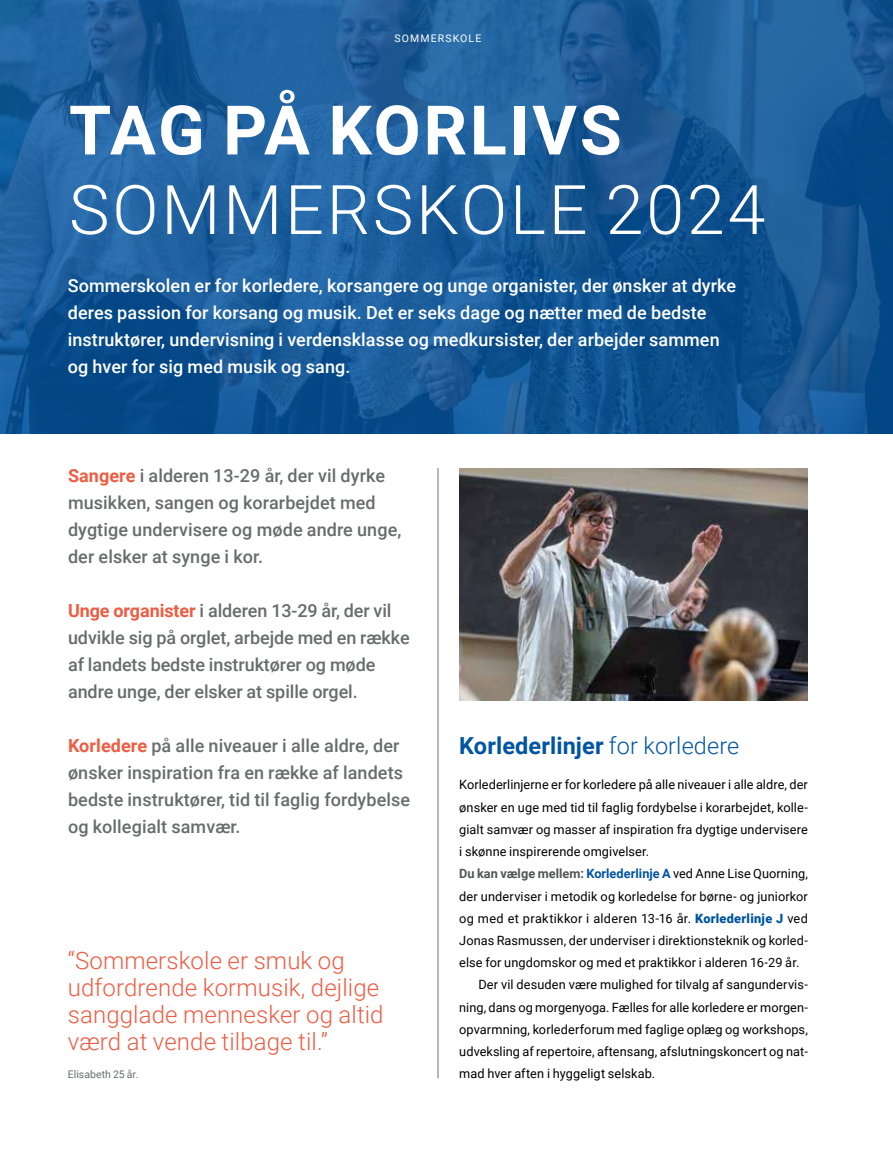
<style>
.page{position:relative;width:893px;height:1149px;background:#fff}
.page>*{position:absolute;margin:0;border:0;box-sizing:border-box;transform-origin:0 0}
.t1{font:300 68.4px "Roboto";letter-spacing:.04em;color:#fff}
.t2{font:700 68.4px "Roboto";letter-spacing:.04em;color:#fff}
.t3{font:300 24px/27px "Roboto";letter-spacing:.005em;color:#ed5d43}
.t4{font:700 23.55px "Roboto";letter-spacing:.005em;color:#0054a1}
.t5{font:500 18px/27px "Roboto";letter-spacing:.005em;color:#6a6c6c}
.t6{font:500 18px/27px "Roboto";letter-spacing:.005em;color:#fff}
.t7{font:12.75px "Roboto";letter-spacing:.005em;color:#000}
.t8{font:12.75px "Roboto";letter-spacing:.025em;color:#000}
.t9{font:10.5px "Roboto";letter-spacing:.005em;color:#6a6c6c}
.t10{font:10.5px "Roboto";letter-spacing:.105em;color:#fff}
.s1{font-weight:700;color:#ed5d43}
.s2{font-weight:300}
.s3{font-weight:700;color:#535454}
.s4{font-weight:700;color:#0054a1}
.s5{font-weight:900;color:#0054a1}
</style>
<div class="page">
<img style="left:459px;top:468px;width:349px;height:232px">
<svg style="left:0;top:0;width:893px;height:434px;background:#195a98"></svg>
<hr style="left:438px;top:468px;width:1px;height:609px;background:#6a6c6c">
<p class="t10" style="left:395px;top:31px;width:88px">SOMMERSKOLE</p>
<h1 class="t2" style="left:69px;top:82px;width:554px">TAG PÅ KORLIVS</h1>
<h1 class="t1" style="left:69px;top:162px;width:698px">SOMMERSKOLE 2024</h1>
<p class="t6" style="left:68px;top:271px;width:670px">Sommerskolen er for korledere, korsangere og unge organister, der ønsker at dyrke deres passion for korsang og musik. Det er seks dage og nætter med de bedste instruktører, undervisning i verdensklasse og medkursister, der arbejder sammen og hver for sig med musik og sang.</p>
<h3 class="t5" style="left:68px;top:461px;width:335px"><span class="s1">Sangere</span> i alderen 13-29 år, der vil dyrke musikken, sangen og korarbejdet med dygtige undervisere og møde andre unge, der elsker at synge i kor.</h3>
<h3 class="t5" style="left:68px;top:596px;width:343px"><span class="s1">Unge organister</span> i alderen 13-29 år, der vil udvikle sig på orglet, arbejde med en række af landets bedste instruktører og møde andre unge, der elsker at spille orgel.</h3>
<h3 class="t5" style="left:68px;top:731px;width:344px"><span class="s1">Korledere</span> på alle niveauer i alle aldre, der ønsker inspiration fra en række af landets bedste instruktører, tid til faglig fordybelse og kollegialt samvær.</h3>
<h2 class="t3" style="left:68px;top:945px;width:317px">“Sommerskole er smuk og udfordrende kormusik, dejlige sangglade mennesker og altid værd at vende tilbage til.”</h2>
<p class="t9" style="left:68px;top:1066px;width:72px">Elisabeth 25 år.</p>
<h3 class="t4" style="left:459px;top:728px;width:282px">Korlederlinjer <span class="s2">for korledere</span></h3>
<p class="t7" style="left:459px;top:775px;width:350px">Korlederlinjerne er for korledere på alle niveauer i alle aldre, der</p>
<p class="t7" style="left:459px;top:798px;width:350px">ønsker en uge med tid til faglig fordybelse i korarbejdet, kolle-</p>
<p class="t7" style="left:459px;top:820px;width:350px">gialt samvær og masser af inspiration fra dygtige undervisere</p>
<p class="t7" style="left:459px;top:842px;width:192px">i skønne inspirerende omgivelser.</p>
<p class="t7" style="left:459px;top:864px;width:350px"><span class="s3">Du kan vælge mellem:</span> <span class="s4">Korlederlinje A</span> ved Anne Lise Quorning,</p>
<p class="t7" style="left:459px;top:886px;width:350px">der underviser i metodik og korledelse for børne- og juniorkor</p>
<p class="t8" style="left:459px;top:909px;width:350px">og med et praktikkor i alderen 13-16 år. <span class="s5">Korlederlinje J</span> ved</p>
<p class="t7" style="left:459px;top:931px;width:350px">Jonas Rasmussen, der underviser i direktionsteknik og korled-</p>
<p class="t7" style="left:459px;top:953px;width:342px">else for ungdomskor og med et praktikkor i alderen 16-29 år.</p>
<p class="t7" style="left:478px;top:975px;width:331px">Der vil desuden være mulighed for tilvalg af sangundervis-</p>
<p class="t7" style="left:459px;top:997px;width:350px">ning, dans og morgenyoga. Fælles for alle korledere er morgen-</p>
<p class="t7" style="left:459px;top:1020px;width:350px">opvarmning, korlederforum med faglige oplæg og workshops,</p>
<p class="t7" style="left:459px;top:1042px;width:350px">udveksling af repertoire, aftensang, afslutningskoncert og nat-</p>
<p class="t7" style="left:459px;top:1064px;width:198px">mad hver aften i hyggeligt selskab.</p>
</div>
